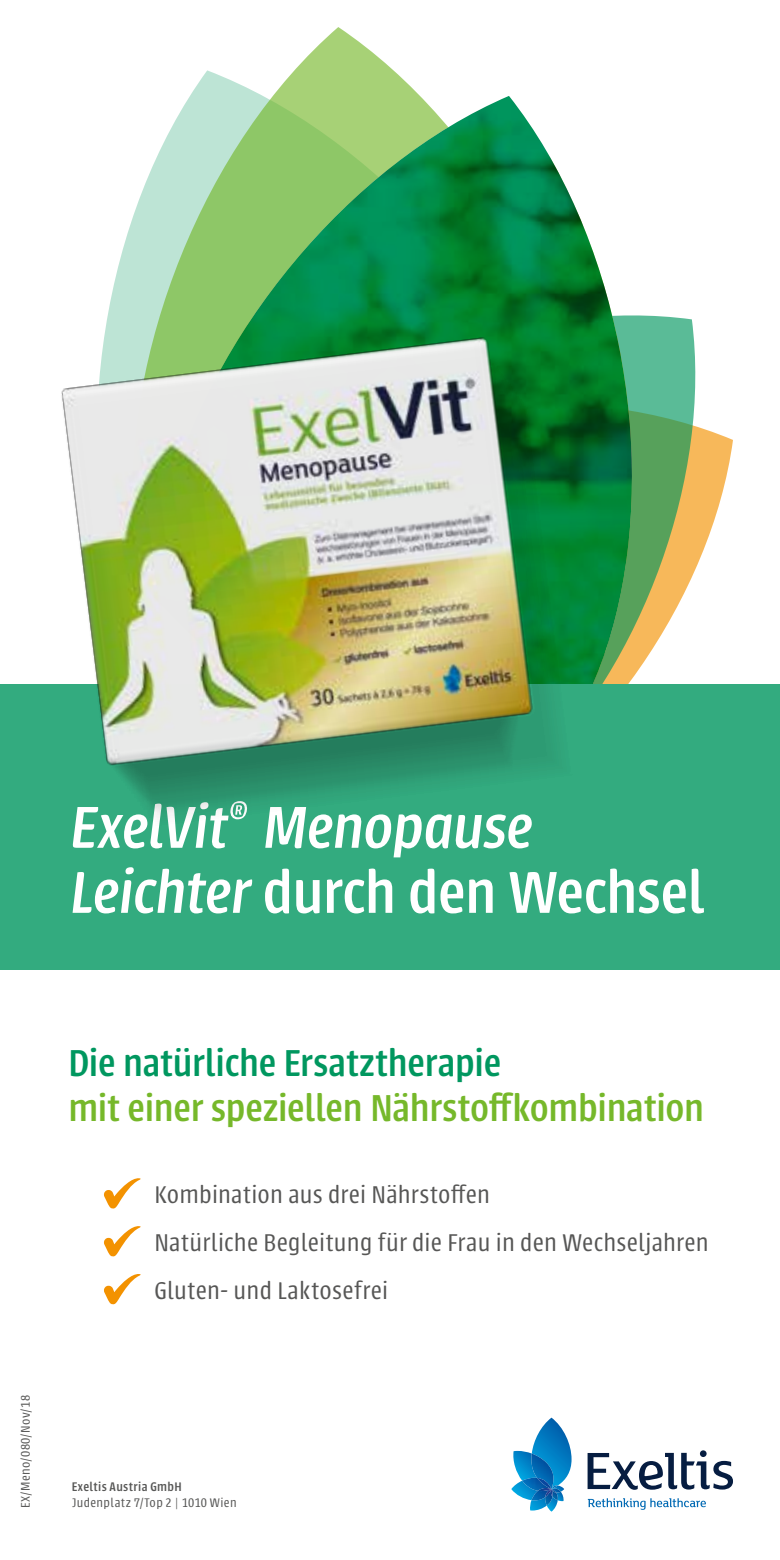
<style>
.page{position:relative;width:780px;height:1560px;background:#fff}
.page>*{position:absolute;margin:0;border:0;box-sizing:border-box;transform-origin:0 0}
.t1{font:italic 500 65px/65px "Urbana";letter-spacing:-.005em;color:#fff}
.t2{font:500 41.25px "Urbana";letter-spacing:-.005em;color:#76b82a}
.t3{font:500 41.25px "Urbana";letter-spacing:-.005em;color:#00975f}
.t4{font:300 26.75px/47.8px "Urbana";letter-spacing:.01em;color:#575756}
.t5{font:300 13.75px "Urbana";letter-spacing:.03em;color:#575756}
.t6{font:500 13.75px "Urbana";letter-spacing:.03em;color:#575756}
.s1{font-style:normal}
</style>
<div class="page">
<svg style="left:190px;top:27px;width:230px;height:69px"></svg>
<svg style="left:128px;top:96px;width:458px;height:136px"></svg>
<svg style="left:103px;top:1178px;width:38px;height:30px"></svg>
<svg style="left:104px;top:1226px;width:37px;height:30px"></svg>
<svg style="left:104px;top:1274px;width:37px;height:30px"></svg>
<div style="left:0;top:684px;width:780px;height:285px;background:#33ab7f"></div>
<img style="left:61px;top:232px;width:672px;height:581px">
<svg style="left:588px;top:1498px;width:118px;height:11px"></svg>
<svg style="left:587px;top:1450px;width:146px;height:39px"></svg>
<svg style="left:511px;top:1417px;width:60px;height:94px"></svg>
<h1 class="t1" style="left:71px;top:795px;width:635px">ExelVit<sup>®</sup> Menopause<br>Leichter <span class="s1">durch den Wechsel</span></h1>
<p class="t5" style="left:18px;top:1507px;width:114px;rotate:-90deg">EX/Meno/080/Nov/18</p>
<h2 class="t3" style="left:68px;top:1040px;width:434px">Die natürliche Ersatztherapie</h2>
<h2 class="t2" style="left:68px;top:1085px;width:637px">mit einer speziellen Nährstoffkombination</h2>
<p class="t4" style="left:154px;top:1170px;width:555px">Kombination aus drei Nährstoffen<br>Natürliche Begleitung für die Frau in den Wechseljahren<br>Gluten- und Laktosefrei</p>
<p class="t6" style="left:72px;top:1478px;width:112px">Exeltis Austria GmbH</p>
<p class="t5" style="left:72px;top:1494px;width:166px">Judenplatz 7/Top 2 | 1010 Wien</p>
</div>
